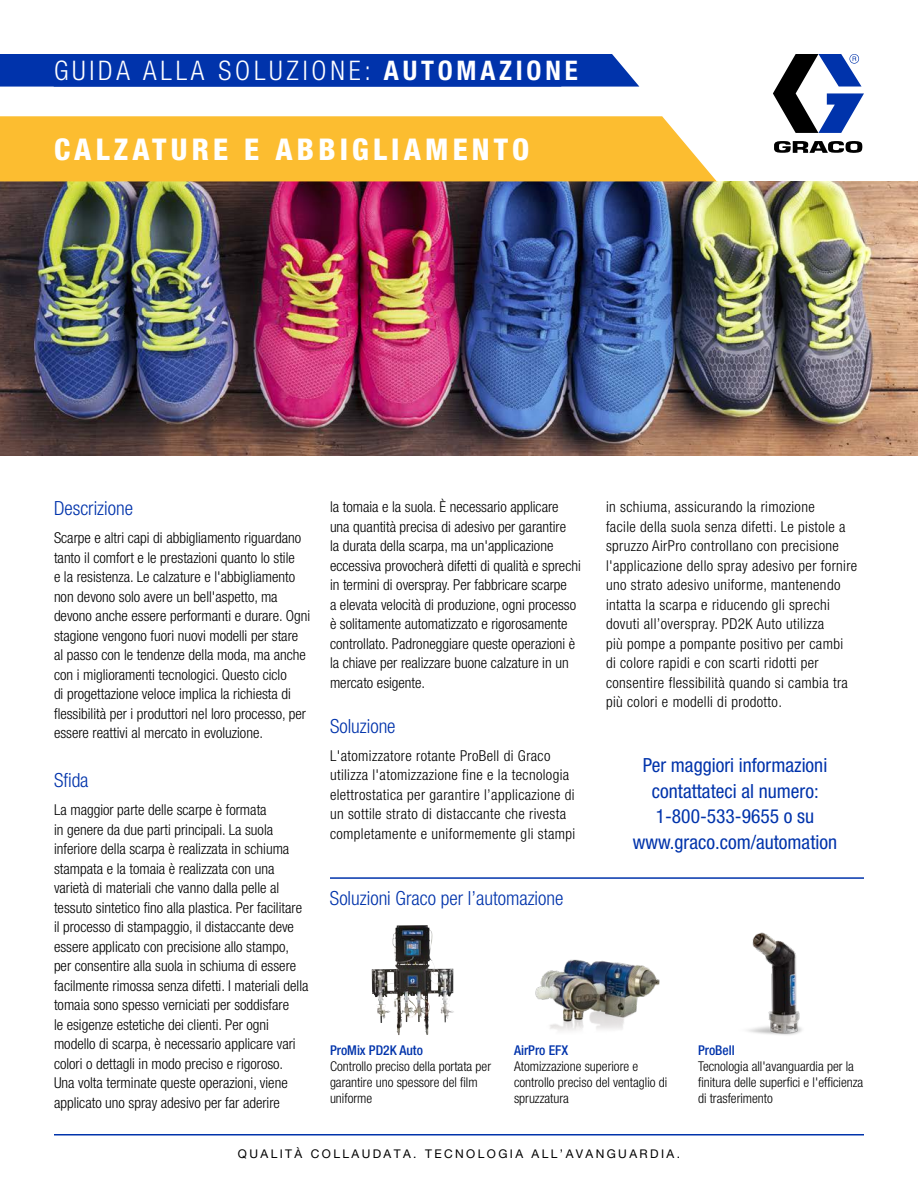
<style>
.page{position:relative;width:918px;height:1188px;background:#fff}
.page>*{position:absolute;margin:0;border:0;box-sizing:border-box;transform-origin:0 0}
.t1{font:800 condensed 30px "Helvetica Neue LT Std";letter-spacing:.14em;color:#fff}
.t2{font:300 condensed 27px "Helvetica Neue LT Std";letter-spacing:.14em;color:#fff}
.t3{font:condensed 19.5px/25.5px "Helvetica Neue LT Std";color:#0033ab;text-align:center}
.t4{font:300 condensed 19.5px "Helvetica Neue LT Std";color:#0033ab}
.t5{font:300 condensed 15px/19.5px "Helvetica Neue LT Std";color:#000}
.t6{font:300 condensed 15px/19.5px "Helvetica Neue LT Std";letter-spacing:.025em;color:#000}
.t7{font:300 condensed 13.5px/16.2px "Helvetica Neue LT Std";color:#000}
.t8{font:500 condensed 13.5px "Helvetica Neue LT Std";color:#0033ab}
.t9{font:12px "Helvetica Neue LT Std";letter-spacing:.2em;color:#000}
.s1{font-weight:700}
</style>
<div class="page">
<hr style="left:54px;top:1134px;width:810px;height:2px;background:#0033ab">
<img style="left:0;top:181px;width:918px;height:275px">
<div style="left:0;top:116px;width:717px;height:65px;background:#fcbd30"></div>
<svg style="left:773px;top:54px;width:91px;height:79px"></svg>
<svg style="left:774px;top:141px;width:89px;height:12px"></svg>
<img style="left:535px;top:959px;width:125px;height:72px">
<hr style="left:330px;top:877px;width:534px;height:2px;background:#0033ab">
<img style="left:372px;top:925px;width:53px;height:98px">
<img style="left:747px;top:932px;width:55px;height:103px">
<div style="left:0;top:54px;width:639px;height:33px;background:#0033ab"></div>
<h2 class="t2" style="left:54px;top:55px;width:525px">GUIDA ALLA SOLUZIONE: <span class="s1">AUTOMAZIONE</span></h2>
<h1 class="t1" style="left:54px;top:130px;width:477px">CALZATURE E ABBIGLIAMENTO</h1>
<h3 class="t4" style="left:54px;top:497px;width:81px">Descrizione</h3>
<p class="t5" style="left:54px;top:528px;width:258px">Scarpe e altri capi di abbigliamento riguardano tanto il comfort e le prestazioni quanto lo stile<br>e la resistenza. Le calzature e l'abbigliamento non devono solo avere un bell'aspetto, ma devono anche essere performanti e durare. Ogni stagione vengono fuori nuovi modelli per stare al passo con le tendenze della moda, ma anche con i miglioramenti tecnologici. Questo ciclo<br>di progettazione veloce implica la richiesta di flessibilità per i produttori nel loro processo, per essere reattivi al mercato in evoluzione.</p>
<h3 class="t4" style="left:54px;top:769px;width:36px">Sfida</h3>
<p class="t5" style="left:54px;top:800px;width:256px">La maggior parte delle scarpe è formata<br>in genere da due parti principali. La suola inferiore della scarpa è realizzata in schiuma stampata e la tomaia è realizzata con una varietà di materiali che vanno dalla pelle al tessuto sintetico fino alla plastica. Per facilitare il processo di stampaggio, il distaccante deve essere applicato con precisione allo stampo, per consentire alla suola in schiuma di essere facilmente rimossa senza difetti. I materiali della tomaia sono spesso verniciati per soddisfare<br>le esigenze estetiche dei clienti. Per ogni modello di scarpa, è necessario applicare vari colori o dettagli in modo preciso e rigoroso.<br>Una volta terminate queste operazioni, viene applicato uno spray adesivo per far aderire</p>
<p class="t5" style="left:330px;top:497px;width:252px">la tomaia e la suola. È necessario applicare una quantità precisa di adesivo per garantire<br>la durata della scarpa, ma un'applicazione eccessiva provocherà difetti di qualità e sprechi in termini di overspray. Per fabbricare scarpe<br>a elevata velocità di produzione, ogni processo è solitamente automatizzato e rigorosamente controllato. Padroneggiare queste operazioni è la chiave per realizzare buone calzature in un mercato esigente.</p>
<h3 class="t4" style="left:330px;top:714px;width:67px">Soluzione</h3>
<p class="t6" style="left:330px;top:745px;width:247px">L'atomizzatore rotante ProBell di Graco utilizza l'atomizzazione fine e la tecnologia elettrostatica per garantire l’applicazione di un sottile strato di distaccante che rivesta completamente e uniformemente gli stampi</p>
<h3 class="t4" style="left:330px;top:887px;width:235px">Soluzioni Graco per l’automazione</h3>
<p class="t6" style="left:606px;top:497px;width:253px">in schiuma, assicurando la rimozione<br>facile della suola senza difetti. Le pistole a spruzzo AirPro controllano con precisione l'applicazione dello spray adesivo per fornire uno strato adesivo uniforme, mantenendo intatta la scarpa e riducendo gli sprechi dovuti all’overspray. PD2K Auto utilizza<br>più pompe a pompante positivo per cambi<br>di colore rapidi e con scarti ridotti per consentire flessibilità quando si cambia tra più colori e modelli di prodotto.</p>
<h3 class="t3" style="left:633px;top:752px;width:206px">Per maggiori informazioni contattateci al numero:<br>1-800-533-9655 o su www.graco.com/automation</h3>
<p class="t8" style="left:330px;top:1042px;width:94px">ProMix PD2K Auto</p>
<p class="t7" style="left:330px;top:1058px;width:163px">Controllo preciso della portata per garantire uno spessore del film uniforme</p>
<p class="t8" style="left:514px;top:1042px;width:56px">AirPro EFX</p>
<p class="t7" style="left:514px;top:1058px;width:155px">Atomizzazione superiore e controllo preciso del ventaglio di spruzzatura</p>
<p class="t8" style="left:698px;top:1042px;width:38px">ProBell</p>
<p class="t7" style="left:698px;top:1058px;width:167px">Tecnologia all'avanguardia per la finitura delle superfici e l'efficienza di trasferimento</p>
<p class="t9" style="left:238px;top:1146px;width:444px">QUALITÀ COLLAUDATA. TECNOLOGIA ALL’AVANGUARDIA.</p>
</div>
